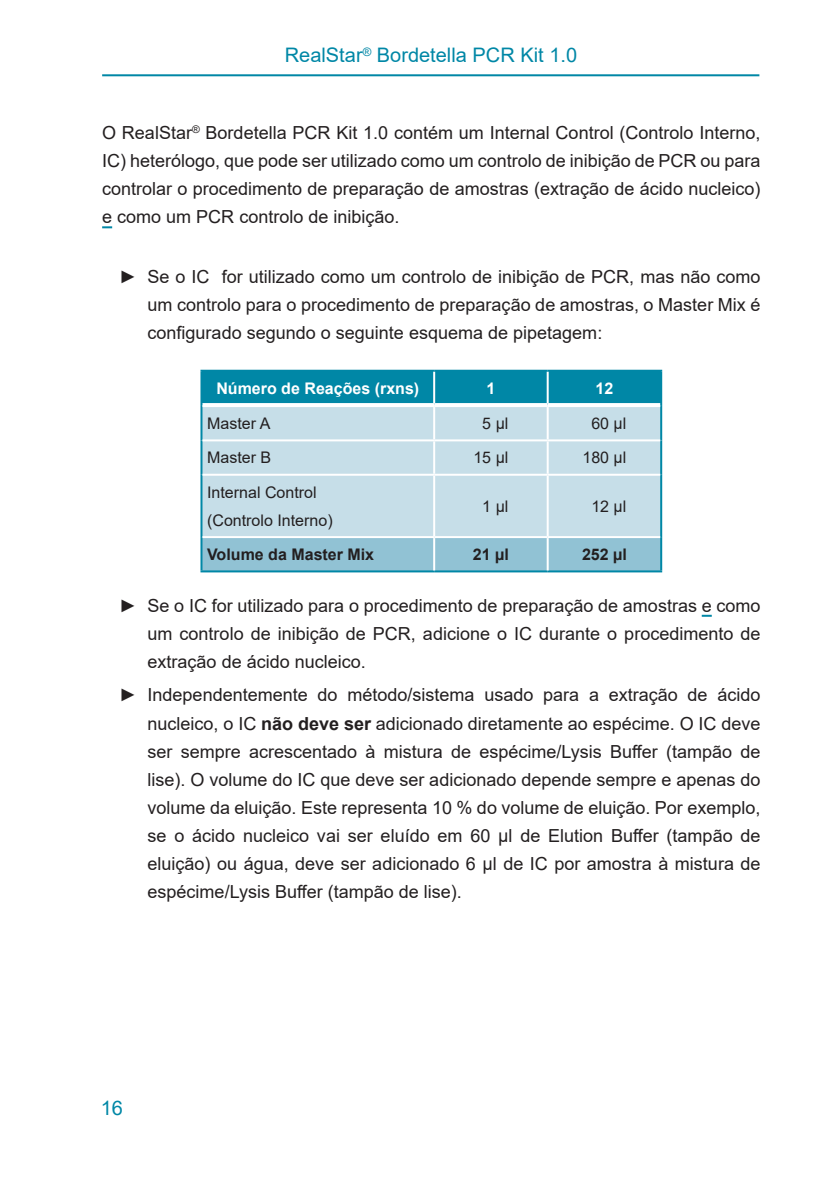
<style>
.page{position:relative;width:840px;height:1191px;background:#fff}
.page>*{position:absolute;margin:0;border:0;box-sizing:border-box;transform-origin:0 0}
.Seitenkopf{font:20px "Arial";color:#0087a6}
.Mengentext{font:18px/28px "Arial";color:#231f20;text-align:justify}
.Mengentext_links{font:16px/28px "Arial";color:#231f20}
.Kopfzeile{font:700 16px "Arial";color:#fff}
.Mengentext_zentriert{font:16px "Arial";color:#231f20}
.Mengentext_links-2{font:700 16px "Arial";color:#231f20}
.Mengentext_zentriert-2{font:700 16px "Arial";color:#231f20}
.s1{font-weight:700}
</style>
<div class="page">
<hr style="left:102px;top:74px;width:657px;height:2px;background:#0087a6">
<svg style="left:102px;top:226px;width:10px;height:2px"></svg>
<svg style="left:701px;top:615px;width:10px;height:2px"></svg>
<svg style="left:202px;top:372px;width:457px;height:67px;background:#64b3c7"></svg>
<div style="left:202px;top:441px;width:457px;height:95px;background:#c6dee8"></div>
<div style="left:202px;top:538px;width:457px;height:32px;background:#91c2d4"></div>
<hr style="left:200px;top:405px;width:2px;height:35px;background:#0087a6">
<hr style="left:200px;top:440px;width:2px;height:35px;background:#0087a6">
<hr style="left:200px;top:475px;width:2px;height:62px;background:#0087a6">
<hr style="left:200px;top:537px;width:2px;height:33px;background:#0087a6">
<hr style="left:200px;top:570px;width:234px;height:2px;background:#0087a6">
<hr style="left:434px;top:570px;width:113px;height:2px;background:#0087a6">
<hr style="left:547px;top:570px;width:114px;height:2px;background:#0087a6">
<hr style="left:200px;top:370px;width:234px;height:2px;background:#0087a6">
<hr style="left:200px;top:372px;width:2px;height:33px;background:#0087a6">
<svg style="left:202px;top:403px;width:232px;height:4px"></svg>
<hr style="left:434px;top:370px;width:113px;height:2px;background:#0087a6">
<hr style="left:433px;top:372px;width:2px;height:31px;background:#fff">
<svg style="left:434px;top:403px;width:113px;height:4px"></svg>
<hr style="left:547px;top:370px;width:114px;height:2px;background:#0087a6">
<hr style="left:659px;top:372px;width:2px;height:33px;background:#0087a6">
<hr style="left:659px;top:405px;width:2px;height:35px;background:#0087a6">
<hr style="left:659px;top:440px;width:2px;height:35px;background:#0087a6">
<hr style="left:659px;top:475px;width:2px;height:62px;background:#0087a6">
<hr style="left:659px;top:537px;width:2px;height:33px;background:#0087a6">
<hr style="left:546px;top:372px;width:2px;height:31px;background:#fff">
<hr style="left:433px;top:407px;width:2px;height:32px;background:#fff">
<hr style="left:546px;top:407px;width:2px;height:32px;background:#fff">
<hr style="left:433px;top:441px;width:2px;height:33px;background:#fff">
<hr style="left:546px;top:441px;width:2px;height:33px;background:#fff">
<hr style="left:202px;top:474px;width:232px;height:2px;background:#fff">
<hr style="left:434px;top:474px;width:113px;height:2px;background:#fff">
<hr style="left:433px;top:476px;width:2px;height:60px;background:#fff">
<hr style="left:547px;top:474px;width:112px;height:2px;background:#fff">
<hr style="left:546px;top:476px;width:2px;height:60px;background:#fff">
<hr style="left:433px;top:538px;width:2px;height:32px;background:#fff">
<hr style="left:546px;top:538px;width:2px;height:32px;background:#fff">
<svg style="left:547px;top:403px;width:112px;height:4px"></svg>
<p class="Seitenkopf" style="left:284px;top:41px;width:294px">RealStar<sup>®</sup> Bordetella PCR Kit 1.0</p>
<p class="Mengentext" style="left:102px;top:119px;width:659px">O RealStar<sup>®</sup> Bordetella PCR Kit 1.0 contém um Internal Control (Controlo Interno, IC) heterólogo, que pode ser utilizado como um controlo de inibição de PCR ou para controlar o procedimento de preparação de amostras (extração de ácido nucleico) e como um PCR controlo de inibição.</p>
<p class="Mengentext" style="left:147px;top:262px;width:614px;text-indent:-28px">► Se o IC for utilizado como um controlo de inibição de PCR, mas não como um controlo para o procedimento de preparação de amostras, o Master Mix é configurado segundo o seguinte esquema de pipetagem:</p>
<p class="Kopfzeile" style="left:216px;top:377px;width:204px">Número de Reações (rxns)</p>
<p class="Kopfzeile" style="left:486px;top:377px;width:10px">1</p>
<p class="Kopfzeile" style="left:595px;top:377px;width:19px">12</p>
<p class="Mengentext_links" style="left:207px;top:409px;width:65px">Master A</p>
<p class="Mengentext_zentriert" style="left:482px;top:412px;width:28px">5 µl</p>
<p class="Mengentext_zentriert" style="left:591px;top:412px;width:37px">60 µl</p>
<p class="Mengentext_links" style="left:207px;top:444px;width:66px">Master B</p>
<p class="Mengentext_zentriert" style="left:473px;top:447px;width:37px">15 µl</p>
<p class="Mengentext_zentriert" style="left:582px;top:447px;width:45px">180 µl</p>
<p class="Mengentext_links" style="left:207px;top:478px;width:127px">Internal Control (Controlo Interno)</p>
<p class="Mengentext_zentriert" style="left:482px;top:495px;width:28px">1 µl</p>
<p class="Mengentext_zentriert" style="left:591px;top:495px;width:37px">12 µl</p>
<p class="Mengentext_links-2" style="left:207px;top:543px;width:168px">Volume da Master Mix</p>
<p class="Mengentext_zentriert-2" style="left:472px;top:543px;width:37px">21 µl</p>
<p class="Mengentext_zentriert-2" style="left:581px;top:543px;width:46px">252 µl</p>
<p class="Mengentext" style="left:147px;top:591px;width:614px;text-indent:-28px">► Se o IC for utilizado para o procedimento de preparação de amostras e como um controlo de inibição de PCR, adicione o IC durante o procedimento de extração de ácido nucleico.</p>
<p class="Mengentext" style="left:147px;top:681px;width:614px;text-indent:-28px">► Independentemente do método/sistema usado para a extração de ácido nucleico, o IC <span class="s1">não deve ser</span> adicionado diretamente ao espécime. O IC deve ser sempre acrescentado à mistura de espécime/Lysis Buffer (tampão de lise). O volume do IC que deve ser adicionado depende sempre e apenas do volume da eluição. Este representa 10 % do volume de eluição. Por exemplo, se o ácido nucleico vai ser eluído em 60 µl de Elution Buffer (tampão de eluição) ou água, deve ser adicionado 6 µl de IC por amostra à mistura de espécime/Lysis Buffer (tampão de lise).</p>
<p class="Seitenkopf" style="left:101px;top:1094px;width:24px">16</p>
</div>
